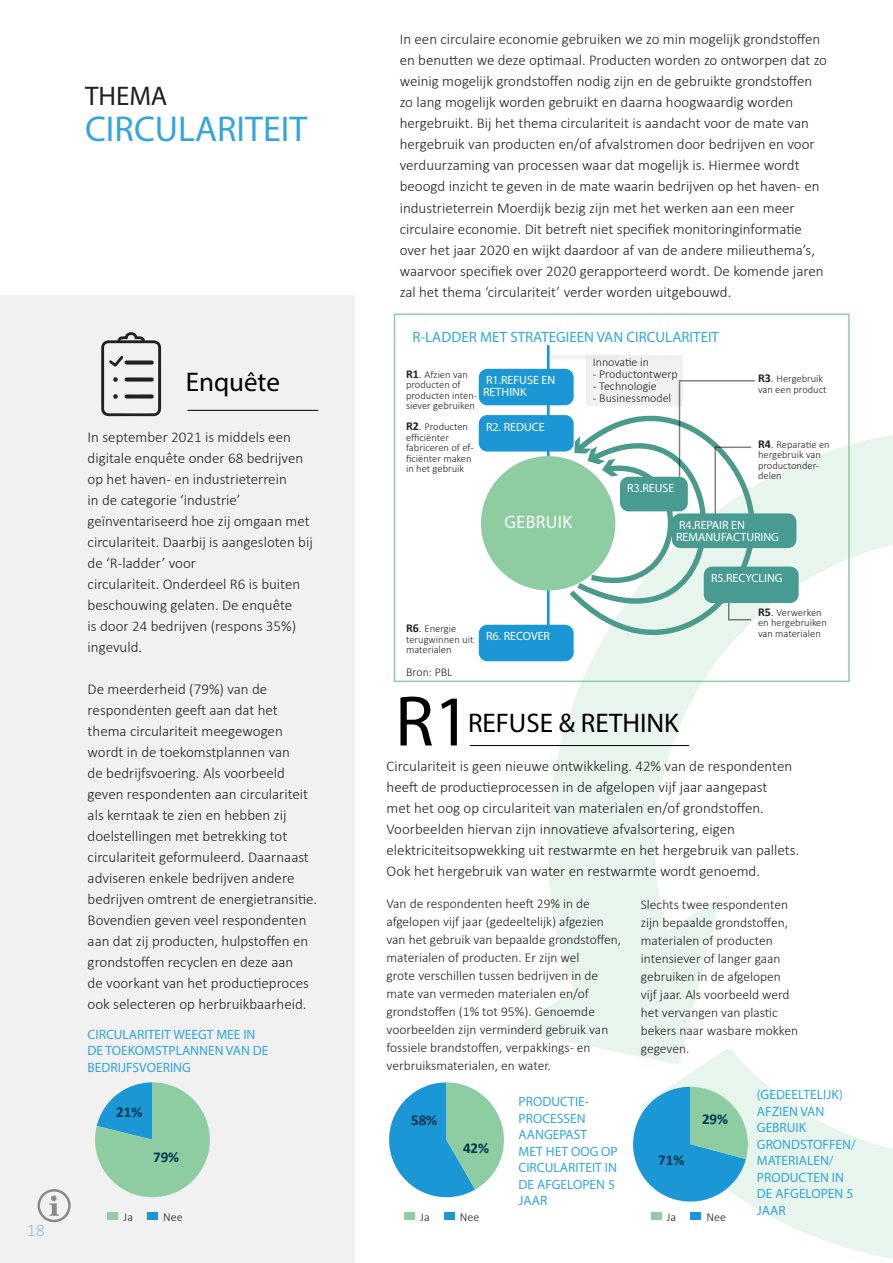
<style>
.page{position:relative;width:893px;height:1263px;background:#fff}
.page>*{position:absolute;margin:0;border:0;box-sizing:border-box;transform-origin:0 0}
.t1{font:72px "Myriad Pro";color:#000}
.t2{font:36px "Myriad Pro";color:#32a6db}
.t3{font:27px "Myriad Pro";color:#000}
.t4{font:27px "Myriad Pro";color:#231f20}
.t5{font:18px "Myriad Pro";letter-spacing:.02em;color:#fff}
.t6{font:300 18px "Calibri";color:#32a6db}
.t7{font:300 15px/21px "Calibri";color:#231f20}
.t8{font:15px "Myriad Pro";color:#32a6db}
.t9{font:700 15px "Calibri";color:#023450}
.t10{font:300 13.5px/18px "Calibri";color:#231f20}
.t11{font:13.5px/16.5px "Myriad Pro";color:#32a6db}
.t12{font:12px/12px "Myriad Pro";color:#fff}
.t13{font:300 12px "Calibri";color:#231f20}
.t14{font:300 10.5px/10.5px "Calibri";color:#231f20}
.s1{font-weight:700;font-size:12px}
.s2{font-size:12px}
</style>
<div class="page">
<svg style="left:510px;top:435px;width:383px;height:622px"></svg>
<svg style="left:639px;top:1009px;width:254px;height:250px"></svg>
<div style="left:0;top:296px;width:355px;height:967px;background:#f1f1f1"></div>
<div style="left:587px;top:355px;width:96px;height:50px;background:#f1f1f1"></div>
<hr style="left:187px;top:410px;width:131px;height:1px;background:#000">
<svg style="left:95px;top:1082px;width:115px;height:115px"></svg>
<div style="left:107px;top:1212px;width:11px;height:7px;background:#8dcda1"></div>
<div style="left:404px;top:1212px;width:11px;height:7px;background:#8dcda1"></div>
<div style="left:651px;top:1212px;width:10px;height:7px;background:#8dcda1"></div>
<div style="left:147px;top:1212px;width:11px;height:7px;background:#1c97d5"></div>
<div style="left:444px;top:1212px;width:10px;height:7px;background:#1c97d5"></div>
<div style="left:690px;top:1212px;width:11px;height:7px;background:#1c97d5"></div>
<div style="left:394px;top:314px;width:456px;height:368px;border:2px solid #8dcda1"></div>
<hr style="left:470px;top:745px;width:219px;height:1px;background:#000">
<svg style="left:389px;top:1082px;width:115px;height:116px"></svg>
<svg style="left:633px;top:1087px;width:115px;height:121px"></svg>
<hr style="left:547px;top:345px;width:3px;height:295px;background:#1c97d5">
<div style="left:481px;top:456px;width:134px;height:134px;background:#8dcda1;border-radius:50%"></div>
<svg style="left:564px;top:372px;width:194px;height:310px"></svg>
<div style="left:672px;top:513px;width:124px;height:35px;background:#489b90;border-radius:9px"></div>
<div style="left:704px;top:567px;width:95px;height:36px;background:#489b90;border-radius:9px"></div>
<div style="left:479px;top:369px;width:95px;height:36px;background:#1c97d5;border-radius:9px"></div>
<div style="left:479px;top:415px;width:95px;height:36px;background:#1c97d5;border-radius:9px"></div>
<div style="left:479px;top:625px;width:95px;height:36px;background:#1c97d5;border-radius:9px"></div>
<hr style="left:550px;top:355px;width:68px;height:4px;background:#f1f1f1">
<svg style="left:574px;top:379px;width:182px;height:242px"></svg>
<svg style="left:101px;top:332px;width:60px;height:84px"></svg>
<svg style="left:37px;top:1189px;width:34px;height:33px"></svg>
<p class="t6" style="left:27px;top:1218px;width:20px">18</p>
<p class="t4" style="left:85px;top:80px;width:84px">THEMA</p>
<p class="t2" style="left:85px;top:107px;width:224px">CIRCULARITEIT</p>
<p class="t3" style="left:186px;top:366px;width:96px">Enquête</p>
<p class="t7" style="left:88px;top:427px;width:227px">In september 2021 is middels een digitale enquête onder 68 bedrijven op het haven- en industrieterrein<br>in de categorie ‘industrie’ geïnventariseerd hoe zij omgaan met circulariteit. Daarbij is aangesloten bij de ‘R-ladder’ voor</p>
<p class="t7" style="left:88px;top:574px;width:214px">circulariteit. Onderdeel R6 is buiten beschouwing gelaten. De enquête is door 24 bedrijven (respons 35%) ingevuld.</p>
<p class="t7" style="left:88px;top:679px;width:231px">De meerderheid (79%) van de respondenten geeft aan dat het thema circulariteit meegewogen wordt in de toekomstplannen van<br>de bedrijfsvoering. Als voorbeeld geven respondenten aan circulariteit als kerntaak te zien en hebben zij doelstellingen met betrekking tot circulariteit geformuleerd. Daarnaast adviseren enkele bedrijven andere bedrijven omtrent de energietransitie.<br>Bovendien geven veel respondenten aan dat zij producten, hulpstoffen en grondstoffen recyclen en deze aan<br>de voorkant van het productieproces ook selecteren op herbruikbaarheid.</p>
<p class="t11" style="left:88px;top:1026px;width:182px">CIRCULARITEIT WEEGT MEE IN<br>DE TOEKOMSTPLANNEN VAN DE<br>BEDRIJFSVOERING</p>
<p class="t7" style="left:400px;top:29px;width:429px">In een circulaire economie gebruiken we zo min mogelijk grondstoffen en benutten we deze optimaal. Producten worden zo ontworpen dat zo weinig mogelijk grondstoffen nodig zijn en de gebruikte grondstoffen zo lang mogelijk worden gebruikt en daarna hoogwaardig worden hergebruikt. Bij het thema circulariteit is aandacht voor de mate van hergebruik van producten en/of afvalstromen door bedrijven en voor verduurzaming van processen waar dat mogelijk is. Hiermee wordt beoogd inzicht te geven in de mate waarin bedrijven op het haven- en industrieterrein Moerdijk bezig zijn met het werken aan een meer circulaire economie. Dit betreft niet specifiek monitoringinformatie over het jaar 2020 en wijkt daardoor af van de andere milieuthema’s, waarvoor specifiek over 2020 gerapporteerd wordt. De komende jaren zal het thema ‘circulariteit’ verder worden uitgebouwd.</p>
<p class="t8" style="left:412px;top:328px;width:308px">R-LADDER MET STRATEGIEEN VAN CIRCULARITEIT</p>
<p class="t14" style="left:406px;top:369px;width:72px"><span class="s1">R1</span><span class="s2">.</span> Afzien van producten of producten inten&shy;siever gebruiken</p>
<p class="t14" style="left:406px;top:422px;width:69px"><span class="s1">R2</span><span class="s2">.</span> Producten efficiënter fabriceren of ef&shy;ficiënter maken in het gebruik</p>
<p class="t12" style="left:483px;top:374px;width:74px">R1.REFUSE EN<br>RETHINK</p>
<p class="t12" style="left:486px;top:420px;width:60px">R2. REDUCE</p>
<p class="t13" style="left:593px;top:354px;width:58px">Innovatie in</p>
<p class="t13" style="left:593px;top:366px;width:86px">- Productontwerp</p>
<p class="t13" style="left:593px;top:378px;width:65px">- Technologie</p>
<p class="t13" style="left:593px;top:390px;width:80px">- Businessmodel</p>
<p class="t12" style="left:627px;top:482px;width:49px">R3.REUSE</p>
<p class="t14" style="left:758px;top:373px;width:70px"><span class="s1">R3</span><span class="s2">.</span> Hergebruik van een product</p>
<p class="t14" style="left:758px;top:439px;width:73px"><span class="s1">R4</span><span class="s2">.</span> Reparatie en hergebruik van productonder&shy;delen</p>
<p class="t5" style="left:504px;top:511px;width:69px">GEBRUIK</p>
<p class="t14" style="left:406px;top:624px;width:69px"><span class="s1">R6</span><span class="s2">.</span> Energie terugwinnen uit materialen</p>
<p class="t13" style="left:406px;top:665px;width:48px">Bron: PBL</p>
<p class="t12" style="left:486px;top:630px;width:66px">R6. RECOVER</p>
<p class="t12" style="left:679px;top:519px;width:67px">R4.REPAIR EN</p>
<p class="t12" style="left:676px;top:531px;width:104px">REMANUFACTURING</p>
<p class="t12" style="left:711px;top:572px;width:73px">R5.RECYCLING</p>
<p class="t14" style="left:758px;top:607px;width:70px"><span class="s1">R5</span><span class="s2">.</span> Verwerken en hergebruiken van materialen</p>
<p class="t1" style="left:395px;top:677px;width:77px">R1</p>
<p class="t3" style="left:468px;top:706px;width:212px">REFUSE &amp; RETHINK</p>
<p class="t7" style="left:387px;top:755px;width:414px">Circulariteit is geen nieuwe ontwikkeling. 42% van de respondenten heeft de productieprocessen in de afgelopen vijf jaar aangepast<br>met het oog op circulariteit van materialen en/of grondstoffen.<br>Voorbeelden hiervan zijn innovatieve afvalsortering, eigen elektriciteitsopwekking uit restwarmte en het hergebruik van pallets.<br>Ook het hergebruik van water en restwarmte wordt genoemd.</p>
<p class="t10" style="left:387px;top:894px;width:236px">Van de respondenten heeft 29% in de afgelopen vijf jaar (gedeeltelijk) afgezien van het gebruik van bepaalde grondstoffen, materialen of producten. Er zijn wel<br>grote verschillen tussen bedrijven in de mate van vermeden materialen en/of grondstoffen (1% tot 95%). Genoemde voorbeelden zijn verminderd gebruik van fossiele brandstoffen, verpakkings- en verbruiksmaterialen, en water.</p>
<p class="t10" style="left:641px;top:895px;width:159px">Slechts twee respondenten zijn bepaalde grondstoffen, materialen of producten intensiever of langer gaan gebruiken in de afgelopen vijf jaar. Als voorbeeld werd het vervangen van plastic bekers naar wasbare mokken gegeven.</p>
<p class="t11" style="left:519px;top:1093px;width:101px">PRODUCTIE-<br>PROCESSEN<br>AANGEPAST<br>MET HET OOG OP<br>CIRCULARITEIT IN<br>DE AFGELOPEN 5<br>JAAR</p>
<p class="t11" style="left:757px;top:1086px;width:100px">(GEDEELTELIJK)<br>AFZIEN VAN<br>GEBRUIK<br>GRONDSTOFFEN/<br>MATERIALEN/<br>PRODUCTEN IN<br>DE AFGELOPEN 5<br>JAAR</p>
<p class="t9" style="left:116px;top:1101px;width:28px">21%</p>
<p class="t9" style="left:702px;top:1108px;width:28px">29%</p>
<p class="t9" style="left:411px;top:1110px;width:28px">58%</p>
<p class="t9" style="left:463px;top:1137px;width:28px">42%</p>
<p class="t9" style="left:153px;top:1146px;width:28px">79%</p>
<p class="t9" style="left:658px;top:1149px;width:28px">71%</p>
<p class="t13" style="left:124px;top:1209px;width:11px">Ja</p>
<p class="t13" style="left:163px;top:1209px;width:21px">Nee</p>
<p class="t13" style="left:420px;top:1209px;width:11px">Ja</p>
<p class="t13" style="left:460px;top:1209px;width:21px">Nee</p>
<p class="t13" style="left:667px;top:1209px;width:11px">Ja</p>
<p class="t13" style="left:706px;top:1209px;width:21px">Nee</p>
</div>
